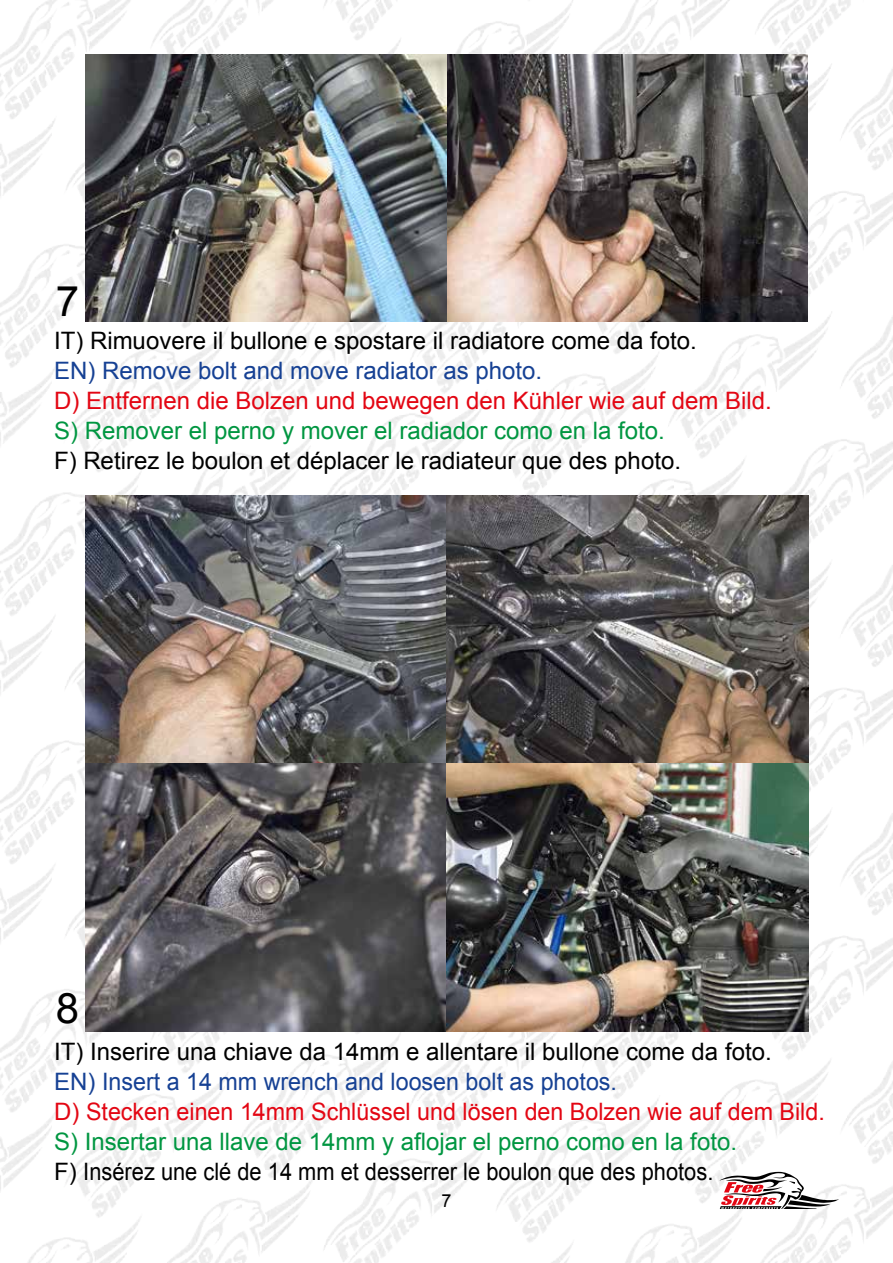
<style>
.page{position:relative;width:893px;height:1263px;background:#fff}
.page>*{position:absolute;margin:0;border:0;box-sizing:border-box;transform-origin:0 0}
.t1{font:42px "Arial";color:#000}
.t2{font:24px "Arial";color:#000}
.t3{font:24px "Arial";color:#e30613}
.t4{font:24px "Arial";color:#009641}
.t5{font:24px "Arial";color:#164194}
.t6{font:18px "Arial";color:#000}
</style>
<div class="page">
<img style="left:0;top:0;width:893px;height:1262px">
<img style="left:85px;top:54px;width:723px;height:268px">
<img style="left:85px;top:495px;width:723px;height:536px">
<h1 class="t1" style="left:56px;top:274px;width:25px">7</h1>
<p class="t2" style="left:54px;top:325px;width:644px">IT) Rimuovere il bullone e spostare il radiatore come da foto.</p>
<p class="t5" style="left:54px;top:355px;width:490px">EN) Remove bolt and move radiator as photo.</p>
<p class="t3" style="left:54px;top:385px;width:719px">D) Entfernen die Bolzen und bewegen den Kühler wie auf dem Bild.</p>
<p class="t4" style="left:54px;top:415px;width:612px">S) Remover el perno y mover el radiador como en la foto.</p>
<p class="t2" style="left:54px;top:445px;width:628px">F) Retirez le boulon et déplacer le radiateur que des photo.</p>
<h1 class="t1" style="left:56px;top:980px;width:25px">8</h1>
<p class="t2" style="left:54px;top:1036px;width:719px">IT) Inserire una chiave da 14mm e allentare il bullone come da foto.</p>
<p class="t5" style="left:54px;top:1066px;width:565px">EN) Insert a 14 mm wrench and loosen bolt as photos.</p>
<p class="t3" style="left:54px;top:1096px;width:772px">D) Stecken einen 14mm Schlüssel und lösen den Bolzen wie auf dem Bild.</p>
<p class="t4" style="left:54px;top:1126px;width:684px">S) Insertar una llave de 14mm y aflojar el perno como en la foto.</p>
<p class="t2" style="left:54px;top:1156px;width:661px">F) Insérez une clé de 14 mm et desserrer le boulon que des photos.</p>
<p class="t6" style="left:441px;top:1189px;width:12px">7</p>
</div>
